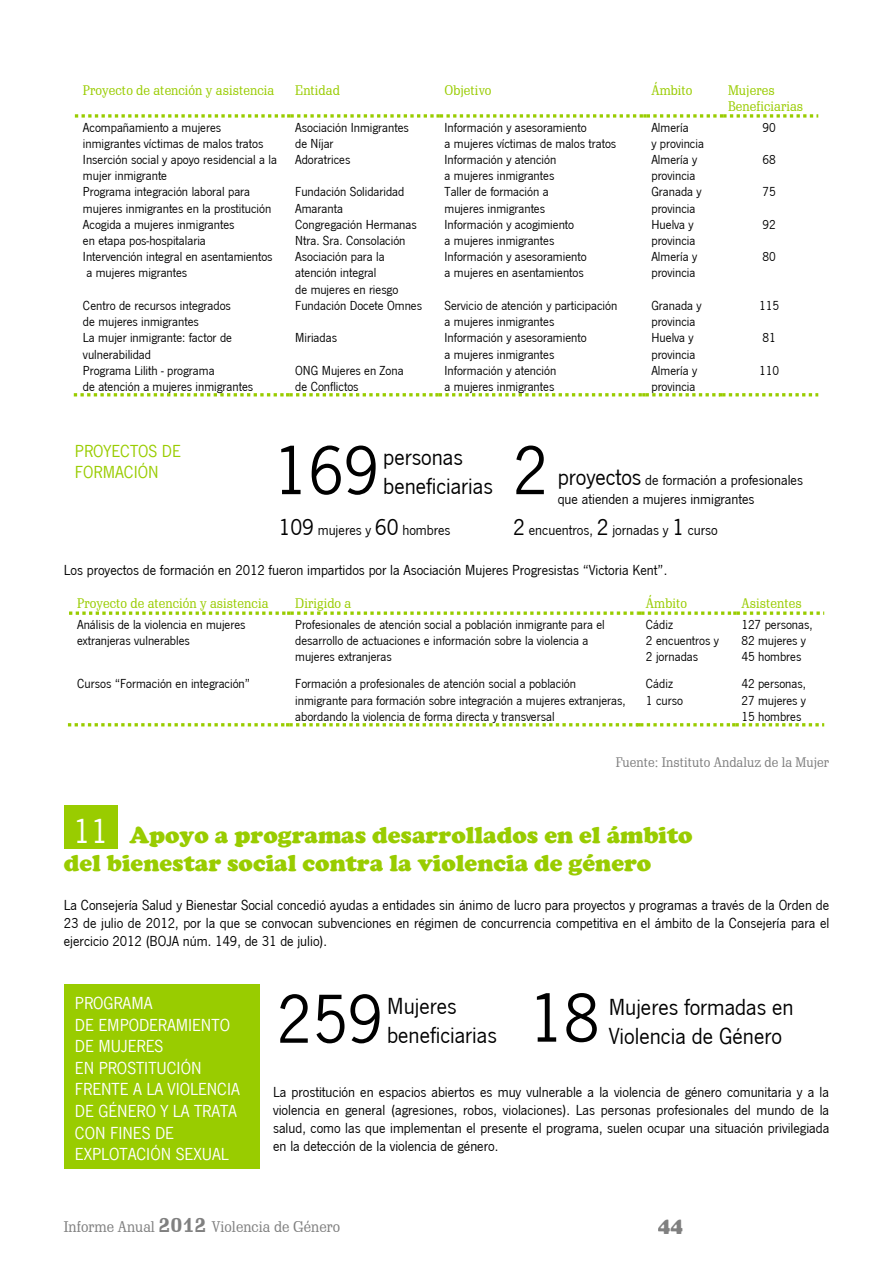
<style>
.page{position:relative;width:893px;height:1263px;background:#fff}
.page>*{position:absolute;margin:0;border:0;box-sizing:border-box;transform-origin:0 0}
.t1{font:72px "News Got T";color:#000}
.t2{font:900 24px/28px "Cooper";color:#9c0}
.t3{font:24px/28.8px "News Got T";color:#000}
.t4{font:900 21px "Cooper";color:#808080}
.t5{font:18px/21.6px "News Got T";color:#fff}
.t6{font:18px/21.5px "News Got T";color:#9c0}
.t7{font:15px/18px "News Got T";color:#000;text-align:justify}
.t8{font:15px "Schadow BT";color:#808080}
.t9{font:13.5px/16.2px "News Got T";color:#000}
.t10{font:13.5px/16.2px "Schadow BT";color:#9c0}
.t11{font:13.5px "Schadow BT";color:#808080}
.s1{font-size:24px}
.s2{font-family:"News Got T";font-weight:400;font-size:36px;color:#fff}
.s3{font-weight:700;font-size:21px}
</style>
<div class="page">
<div style="left:64px;top:984px;width:196px;height:185px;background:#9c0"></div>
<svg style="left:75px;top:114px;width:743px;height:4px"></svg>
<svg style="left:74px;top:393px;width:744px;height:3px"></svg>
<svg style="left:69px;top:611px;width:755px;height:4px"></svg>
<svg style="left:68px;top:723px;width:756px;height:3px"></svg>
<div style="left:64px;top:806px;width:53px;height:43px;background:#9c0"></div>
<p class="t10" style="left:83px;top:82px;width:193px">Proyecto de atención y asistencia</p>
<p class="t10" style="left:295px;top:82px;width:46px">Entidad</p>
<p class="t10" style="left:445px;top:82px;width:49px">Objetivo</p>
<p class="t10" style="left:651px;top:82px;width:43px">Ámbito</p>
<p class="t10" style="left:728px;top:82px;width:77px">Mujeres<br>Beneficiarias</p>
<p class="t9" style="left:83px;top:118px;width:182px">Acompañamiento a mujeres inmigrantes víctimas de malos tratos</p>
<p class="t9" style="left:295px;top:118px;width:115px">Asociación Inmigrantes de Níjar</p>
<p class="t9" style="left:445px;top:118px;width:173px">Información y asesoramiento<br>a mujeres víctimas de malos tratos</p>
<p class="t9" style="left:651px;top:118px;width:54px">Almería<br>y provincia</p>
<p class="t9" style="left:762px;top:118px;width:15px">90</p>
<p class="t9" style="left:83px;top:150px;width:196px">Inserción social y apoyo residencial a la mujer inmigrante</p>
<p class="t9" style="left:295px;top:150px;width:57px">Adoratrices</p>
<p class="t9" style="left:445px;top:150px;width:113px">Información y atención a mujeres inmigrantes</p>
<p class="t9" style="left:651px;top:150px;width:47px">Almería y provincia</p>
<p class="t9" style="left:762px;top:150px;width:15px">68</p>
<p class="t9" style="left:83px;top:183px;width:190px">Programa integración laboral para mujeres inmigrantes en la prostitución</p>
<p class="t9" style="left:295px;top:183px;width:111px">Fundación Solidaridad<br>Amaranta</p>
<p class="t9" style="left:445px;top:183px;width:106px">Taller de formación a mujeres inmigrantes</p>
<p class="t9" style="left:651px;top:183px;width:52px">Granada y provincia</p>
<p class="t9" style="left:762px;top:183px;width:15px">75</p>
<p class="t9" style="left:83px;top:215px;width:153px">Acogida a mujeres inmigrantes en etapa pos-hospitalaria</p>
<p class="t9" style="left:295px;top:215px;width:123px">Congregación Hermanas<br>Ntra. Sra. Consolación</p>
<p class="t9" style="left:445px;top:215px;width:131px">Información y acogimiento a mujeres inmigrantes</p>
<p class="t9" style="left:651px;top:215px;width:46px">Huelva y provincia</p>
<p class="t9" style="left:762px;top:215px;width:15px">92</p>
<p class="t9" style="left:83px;top:248px;width:191px">Intervención integral en asentamientos a mujeres migrantes</p>
<p class="t9" style="left:295px;top:248px;width:105px">Asociación para la atención integral<br>de mujeres en riesgo</p>
<p class="t9" style="left:445px;top:248px;width:144px">Información y asesoramiento a mujeres en asentamientos</p>
<p class="t9" style="left:651px;top:248px;width:47px">Almería y provincia</p>
<p class="t9" style="left:762px;top:248px;width:15px">80</p>
<p class="t9" style="left:83px;top:296px;width:149px">Centro de recursos integrados de mujeres inmigrantes</p>
<p class="t9" style="left:295px;top:296px;width:128px">Fundación Docete Omnes</p>
<p class="t9" style="left:445px;top:296px;width:174px">Servicio de atención y participación a mujeres inmigrantes</p>
<p class="t9" style="left:651px;top:296px;width:52px">Granada y provincia</p>
<p class="t9" style="left:759px;top:296px;width:21px">115</p>
<p class="t9" style="left:83px;top:329px;width:150px">La mujer inmigrante: factor de vulnerabilidad</p>
<p class="t9" style="left:295px;top:329px;width:43px">Miriadas</p>
<p class="t9" style="left:445px;top:329px;width:144px">Información y asesoramiento a mujeres inmigrantes</p>
<p class="t9" style="left:651px;top:329px;width:46px">Huelva y provincia</p>
<p class="t9" style="left:762px;top:329px;width:15px">81</p>
<p class="t9" style="left:83px;top:361px;width:172px">Programa Lilith - programa<br>de atención a mujeres inmigrantes</p>
<p class="t9" style="left:295px;top:361px;width:110px">ONG Mujeres en Zona de Conflictos</p>
<p class="t9" style="left:445px;top:361px;width:113px">Información y atención a mujeres inmigrantes</p>
<p class="t9" style="left:651px;top:361px;width:47px">Almería y provincia</p>
<p class="t9" style="left:759px;top:361px;width:21px">110</p>
<h3 class="t6" style="left:75px;top:439px;width:107px">PROYECTOS DE<br>FORMACIÓN</h3>
<h2 class="t3" style="left:383px;top:441px;width:81px">personas</h2>
<h1 class="t1" style="left:273px;top:422px;width:108px">169</h1>
<h2 class="t3" style="left:383px;top:470px;width:111px">beneficiarias</h2>
<h1 class="t1" style="left:513px;top:422px;width:37px">2</h1>
<p class="t7" style="left:558px;top:469px;width:247px;line-height:19.5px"><span class="s1">proyectos</span> de formación a profesionales que atienden a mujeres inmigrantes</p>
<p class="t7" style="left:278px;top:520px;width:173px"><span class="s1">109</span> mujeres y <span class="s1">60</span> hombres</p>
<p class="t7" style="left:513px;top:520px;width:206px"><span class="s1">2</span> encuentros, <span class="s1">2</span> jornadas y <span class="s1">1</span> curso</p>
<p class="t7" style="left:64px;top:560px;width:605px">Los proyectos de formación en 2012 fueron impartidos por la Asociación Mujeres Progresistas “Victoria Kent”.</p>
<p class="t10" style="left:77px;top:595px;width:193px">Proyecto de atención y asistencia</p>
<p class="t10" style="left:295px;top:595px;width:58px">Dirigido a</p>
<p class="t10" style="left:646px;top:595px;width:43px">Ámbito</p>
<p class="t10" style="left:741px;top:595px;width:62px">Asistentes</p>
<p class="t9" style="left:77px;top:615px;width:170px">Análisis de la violencia en mujeres extranjeras vulnerables</p>
<p class="t9" style="left:295px;top:615px;width:311px">Profesionales de atención social a población inmigrante para el desarrollo de actuaciones e información sobre la violencia a mujeres extranjeras</p>
<p class="t9" style="left:646px;top:615px;width:74px">Cádiz<br>2 encuentros y<br>2 jornadas</p>
<p class="t9" style="left:741px;top:615px;width:73px">127 personas,<br>82 mujeres y<br>45 hombres</p>
<p class="t9" style="left:77px;top:675px;width:175px">Cursos “Formación en integración”</p>
<p class="t9" style="left:295px;top:675px;width:332px">Formación a profesionales de atención social a población inmigrante para formación sobre integración a mujeres extranjeras, abordando la violencia de forma directa y transversal</p>
<p class="t9" style="left:646px;top:675px;width:39px">Cádiz<br>1 curso</p>
<p class="t9" style="left:741px;top:675px;width:66px;text-align:justify">42 personas, 27 mujeres y 15 hombres</p>
<p class="t11" style="left:616px;top:753px;width:215px">Fuente: Instituto Andaluz de la Mujer</p>
<h2 class="t2" style="left:64px;top:820px;width:630px;text-indent:9px"><span class="s2">11</span> Apoyo a programas desarrollados en el ámbito del bienestar social contra la violencia de género</h2>
<p class="t7" style="left:64px;top:895px;width:767px">La Consejería Salud y Bienestar Social concedió ayudas a entidades sin ánimo de lucro para proyectos y programas a través de la Orden de 23 de julio de 2012, por la que se convocan subvenciones en régimen de concurrencia competitiva en el ámbito de la Consejería para el ejercicio 2012 (BOJA núm. 149, de 31 de julio).</p>
<h3 class="t5" style="left:75px;top:991px;width:167px">PROGRAMA<br>DE EMPODERAMIENTO<br>DE MUJERES<br>EN PROSTITUCIÓN<br>FRENTE A LA VIOLENCIA<br>DE GÉNERO Y LA TRATA<br>CON FINES DE<br>EXPLOTACIÓN SEXUAL</h3>
<h1 class="t1" style="left:277px;top:970px;width:108px">259</h1>
<h2 class="t3" style="left:387px;top:990px;width:71px">Mujeres</h2>
<h2 class="t3" style="left:387px;top:1018px;width:111px">beneficiarias</h2>
<h1 class="t1" style="left:528px;top:969px;width:73px">18</h1>
<h2 class="t3" style="left:609px;top:991px;width:186px">Mujeres formadas en<br>Violencia de Género</h2>
<p class="t7" style="left:273px;top:1082px;width:558px">La prostitución en espacios abiertos es muy vulnerable a la violencia de género comunitaria y a la violencia en general (agresiones, robos, violaciones). Las personas profesionales del mundo de la salud, como las que implementan el presente el programa, suelen ocupar una situación privilegiada en la detección de la violencia de género.</p>
<p class="t8" style="left:64px;top:1218px;width:278px">Informe Anual <span class="s3">2012</span> Violencia de Género</p>
<h3 class="t4" style="left:658px;top:1213px;width:27px">44</h3>
</div>
